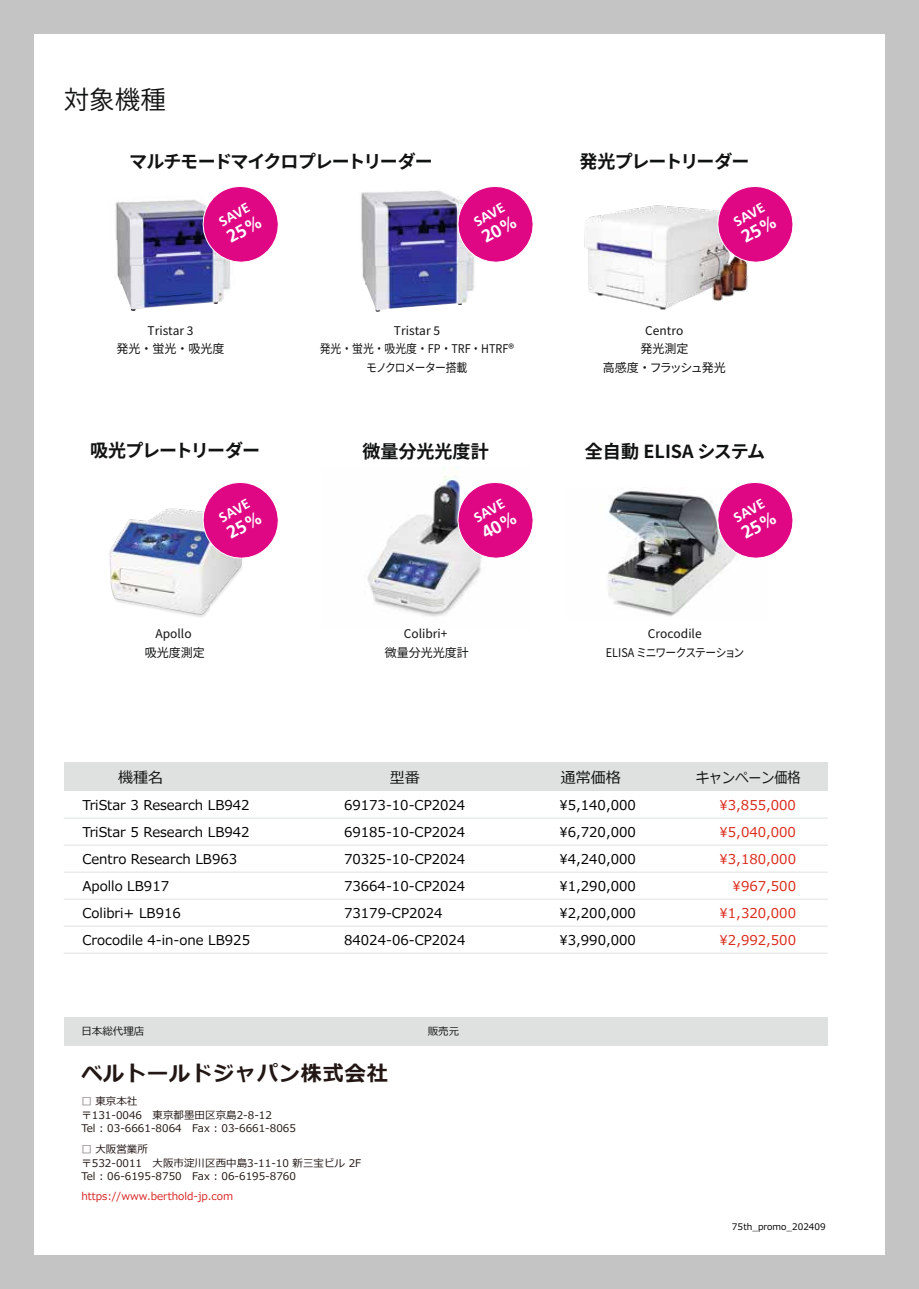
<style>
.page{position:relative;width:919px;height:1289px;background:#fff}
.page>*{position:absolute;margin:0;border:0;box-sizing:border-box;transform-origin:0 0}
.t1{font:25.5px "Source Han Sans JP";color:#111212}
.t2{font:700 21px "Meiryo";letter-spacing:.045em;color:#221714}
.t3{font:700 18px "Source Han Sans JP";letter-spacing:-.05em;color:#111212}
.t4{font:700 18px "Source Han Sans JP";color:#111212}
.t5{font:15px "Meiryo";color:#111212}
.t6{font:15px "Meiryo";color:#111212;scale:.87 1}
.t7{font:13.5px "Meiryo";color:#010101}
.t8{font:13.5px "Meiryo";color:#db291a}
.t9{font:700 13.5px "Frutiger LT Std";color:#fff}
.t10{font:12px/18.1px "Source Han Sans JP";color:#111212;text-align:center}
.t11{font:12px "Source Han Sans JP";color:#111212;scale:.9 1}
.t12{font:12px "Source Han Sans JP";letter-spacing:-.075em;color:#111212;scale:.9 1}
.t13{font:10.5px/13.5px "Meiryo";color:#221714}
.t14{font:10.5px "Meiryo";color:#d82321}
.t15{font:10.5px "Meiryo";color:#111212}
.t16{font:9px "Meiryo";color:#010101}
</style>
<div class="page">
<div style="left:0;top:0;width:918px;height:1288px;background:#c4c4c5"></div>
<div style="left:34px;top:34px;width:850px;height:1220px;background:#fff"></div>
<img style="left:608px;top:489px;width:121px;height:128px">
<img style="left:367px;top:475px;width:114px;height:142px">
<img style="left:584px;top:205px;width:164px;height:105px">
<img style="left:115px;top:199px;width:115px;height:112px">
<img style="left:361px;top:190px;width:113px;height:122px">
<img style="left:109px;top:508px;width:133px;height:109px">
<div style="left:64px;top:762px;width:763px;height:29px;background:#dfe0e0"></div>
<div style="left:64px;top:1017px;width:763px;height:29px;background:#dfe0e0"></div>
<hr style="left:64px;top:817px;width:763px;height:1px;background:#d8d9d9">
<hr style="left:64px;top:844px;width:763px;height:1px;background:#d8d9d9">
<hr style="left:64px;top:871px;width:763px;height:1px;background:#d8d9d9">
<hr style="left:64px;top:898px;width:763px;height:1px;background:#d8d9d9">
<hr style="left:64px;top:925px;width:763px;height:1px;background:#d8d9d9">
<hr style="left:64px;top:952px;width:763px;height:1px;background:#d8d9d9">
<svg style="left:198px;top:186px;width:81px;height:81px"></svg>
<svg style="left:452px;top:186px;width:82px;height:81px"></svg>
<svg style="left:712px;top:186px;width:81px;height:81px"></svg>
<svg style="left:198px;top:482px;width:81px;height:81px"></svg>
<svg style="left:452px;top:477px;width:82px;height:86px"></svg>
<svg style="left:712px;top:482px;width:81px;height:81px"></svg>
<h1 class="t1" style="left:64px;top:85px;width:103px">対象機種</h1>
<h3 class="t3" style="left:129px;top:151px;width:305px">マルチモードマイクロプレートリーダー</h3>
<h3 class="t3" style="left:579px;top:151px;width:172px">発光プレートリーダー</h3>
<p class="t9" style="left:216px;top:216px;width:35px;rotate:-29deg">SAVE</p>
<p class="t9" style="left:471px;top:216px;width:35px;rotate:-29deg">SAVE</p>
<p class="t9" style="left:730px;top:216px;width:35px;rotate:-29deg">SAVE</p>
<p class="t10" style="left:116px;top:322px;width:109px;text-align:left;text-indent:31px">Tristar<br>発光・蛍光・吸光度</p>
<h3 class="t3" style="left:90px;top:440px;width:172px">吸光プレートリーダー</h3>
<p class="t10" style="left:394px;top:322px;width:38px">Tristar</p>
<p class="t11" style="left:320px;top:342px;width:217px">発光・蛍光・吸光度・FP・TRF ・HTRF®</p>
<p class="t12" style="left:366px;top:360px;width:114px">モノクロメーター搭載</p>
<h3 class="t4" style="left:362px;top:441px;width:127px">微量分光光度計</h3>
<p class="t10" style="left:602px;top:322px;width:125px">Centro<br>発光測定<br>高感度・フラッシュ発光</p>
<h3 class="t4" style="left:585px;top:441px;width:182px">全自動 ELISA システム</h3>
<p class="t9" style="left:216px;top:511px;width:35px;rotate:-29deg">SAVE</p>
<p class="t9" style="left:471px;top:511px;width:35px;rotate:-29deg">SAVE</p>
<p class="t9" style="left:730px;top:511px;width:35px;rotate:-29deg">SAVE</p>
<p class="t10" style="left:145px;top:625px;width:61px">Apollo<br>吸光度測定</p>
<p class="t10" style="left:385px;top:625px;width:85px">Colibri+<br>微量分光光度計</p>
<p class="t10" style="left:606px;top:625px;width:140px">Crocodile<br>ELISA ミニワークステーション</p>
<p class="t5" style="left:118px;top:767px;width:46px">機種名</p>
<p class="t5" style="left:390px;top:767px;width:31px">型番</p>
<p class="t5" style="left:561px;top:767px;width:76px">通常価格　</p>
<p class="t6" style="left:696px;top:767px;width:122px">キャンペーン価格</p>
<p class="t7" style="left:82px;top:795px;width:169px">TriStar 3 Research LB942</p>
<p class="t7" style="left:344px;top:795px;width:123px">69173-10-CP2024</p>
<p class="t7" style="left:559px;top:795px;width:78px">¥5,140,000</p>
<p class="t8" style="left:719px;top:795px;width:78px">¥3,855,000</p>
<p class="t7" style="left:82px;top:822px;width:169px">TriStar 5 Research LB942</p>
<p class="t7" style="left:344px;top:822px;width:123px">69185-10-CP2024</p>
<p class="t7" style="left:559px;top:822px;width:78px">¥6,720,000</p>
<p class="t8" style="left:719px;top:822px;width:78px">¥5,040,000</p>
<p class="t7" style="left:82px;top:849px;width:156px">Centro Research LB963</p>
<p class="t7" style="left:344px;top:849px;width:123px">70325-10-CP2024</p>
<p class="t7" style="left:559px;top:849px;width:78px">¥4,240,000</p>
<p class="t8" style="left:719px;top:849px;width:78px">¥3,180,000</p>
<p class="t7" style="left:82px;top:876px;width:88px">Apollo LB917</p>
<p class="t7" style="left:344px;top:876px;width:123px">73664-10-CP2024</p>
<p class="t7" style="left:559px;top:876px;width:78px">¥1,290,000</p>
<p class="t8" style="left:732px;top:876px;width:65px">¥967,500</p>
<p class="t7" style="left:82px;top:903px;width:100px">Colibri+ LB916</p>
<p class="t7" style="left:344px;top:903px;width:100px">73179-CP2024</p>
<p class="t7" style="left:559px;top:903px;width:78px">¥2,200,000</p>
<p class="t8" style="left:719px;top:903px;width:78px">¥1,320,000</p>
<p class="t7" style="left:82px;top:930px;width:169px">Crocodile 4-in-one LB925</p>
<p class="t7" style="left:344px;top:930px;width:123px">84024-06-CP2024</p>
<p class="t7" style="left:559px;top:930px;width:78px">¥3,990,000</p>
<p class="t8" style="left:719px;top:930px;width:78px">¥2,992,500</p>
<p class="t15" style="left:81px;top:1023px;width:64px">日本総代理店</p>
<h2 class="t2" style="left:81px;top:1058px;width:308px">ベルトールドジャパン株式会社</h2>
<p class="t13" style="left:81px;top:1095px;width:216px">□ 東京本社<br>〒131-0046　東京都墨田区京島2-8-12<br>Tel : 03-6661-8064　Fax : 03-6661-8065</p>
<p class="t13" style="left:81px;top:1143px;width:281px">□ 大阪営業所<br>〒532-0011　大阪市淀川区西中島3-11-10 新三宝ビル 2F<br>Tel : 06-6195-8750　Fax : 06-6195-8760</p>
<p class="t14" style="left:81px;top:1189px;width:153px">https://www.berthold-jp.com</p>
<p class="t16" style="left:731px;top:1220px;width:95px">75th_promo_202409</p>
</div>
